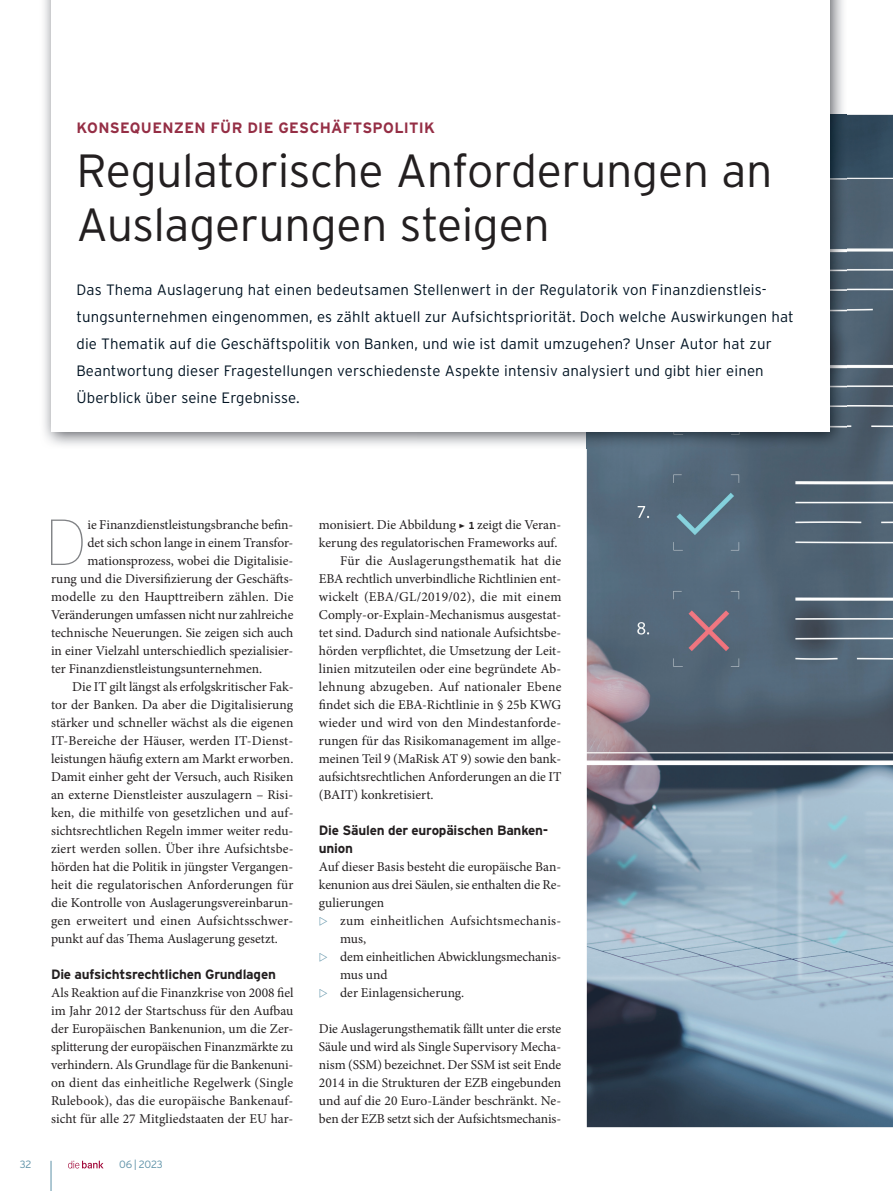
<style>
.page{position:relative;width:893px;height:1191px;background:#fff}
.page>*{position:absolute;margin:0;border:0;box-sizing:border-box;transform-origin:0 0}
.t1{font:100 64.95px "Interstate";color:#808285}
.t2{font:300 46.5px/54px "Interstate";letter-spacing:-.01em;color:#231f20}
.t3{font:300 15px/27px "Interstate";letter-spacing:.01em;color:#001322}
.t4{font:700 15px "Interstate";letter-spacing:.02em;color:#952e45}
.t5{font:13.5px/18px "Minion Pro";color:#231f20;text-align:justify}
.t6{font:13.5px "Minion Pro";letter-spacing:.02em;color:#231f20}
.t7{font:700 13.5px/18px "Interstate";letter-spacing:-.015em;color:#231f20}
.t8{font:13.5px "Minion Pro";letter-spacing:.025em;color:#231f20}
.t9{font:300 10.5px "Interstate";letter-spacing:-.02em;color:#5d91a7}
.s1{font-family:"The Sans Bold Expert";font-size:10.5px}
</style>
<div class="page">
<svg style="left:68px;top:1160px;width:36px;height:8px"></svg>
<img style="left:587px;top:115px;width:306px;height:1012px">
<img style="left:44px;top:0;width:543px;height:449px">
<img style="left:830px;top:0;width:16px;height:115px">
<img style="left:587px;top:115px;width:259px;height:334px">
<div style="left:51px;top:0;width:778px;height:432px;background:#fff"></div>
<hr style="left:51px;top:1160px;width:1px;height:31px;background:#5d91a7">
<p class="t4" style="left:77px;top:119px;width:360px">KONSEQUENZEN FÜR DIE GESCHÄFTSPOLITIK</p>
<h2 class="t2" style="left:77px;top:143px;width:697px">Regulatorische Anforderungen an<br>Auslagerungen steigen</h2>
<p class="t3" style="left:77px;top:276px;width:719px">Das Thema Auslagerung hat einen bedeutsamen Stellenwert in der Regulatorik von Finanzdienstleis&shy;tungsunternehmen eingenommen, es zählt aktuell zur Aufsichtspriorität. Doch welche Auswirkungen hat die Thematik auf die Geschäftspolitik von Banken, und wie ist damit umzugehen? Unser Autor hat zur Beantwortung dieser Fragestellungen verschiedenste Aspekte intensiv analysiert und gibt hier einen Überblick über seine Ergebnisse.</p>
<h1 class="t1" style="left:45px;top:507px;width:45px">D</h1>
<p class="t5" style="left:88px;top:516px;width:207px">ie Finanzdienstleistungsbranche befin-</p>
<p class="t5" style="left:88px;top:534px;width:207px">det sich schon lange in einem Transfor-</p>
<p class="t5" style="left:88px;top:552px;width:207px">mationsprozess, wobei die Digitalisie-</p>
<p class="t5" style="left:51px;top:570px;width:244px">rung und die Diversifizierung der Geschäfts-</p>
<p class="t5" style="left:51px;top:588px;width:244px">modelle zu den Haupttreibern zählen. Die</p>
<p class="t5" style="left:51px;top:606px;width:244px">Veränderungen umfassen nicht nur zahlreiche</p>
<p class="t5" style="left:51px;top:624px;width:244px">technische Neuerungen. Sie zeigen sich auch</p>
<p class="t5" style="left:51px;top:642px;width:244px">in einer Vielzahl unterschiedlich spezialisier-</p>
<p class="t5" style="left:51px;top:660px;width:213px">ter Finanzdienstleistungsunternehmen.</p>
<p class="t5" style="left:72px;top:678px;width:223px">Die IT gilt längst als erfolgskritischer Fak-</p>
<p class="t5" style="left:51px;top:696px;width:244px">tor der Banken. Da aber die Digitalisierung</p>
<p class="t5" style="left:51px;top:714px;width:244px">stärker und schneller wächst als die eigenen</p>
<p class="t5" style="left:51px;top:732px;width:244px">IT-Bereiche der Häuser, werden IT-Dienst-</p>
<p class="t5" style="left:51px;top:749px;width:244px">leistungen häufig extern am Markt erworben.</p>
<p class="t5" style="left:51px;top:767px;width:244px">Damit einher geht der Versuch, auch Risiken</p>
<p class="t5" style="left:51px;top:785px;width:244px">an externe Dienstleister auszulagern – Risi-</p>
<p class="t5" style="left:51px;top:803px;width:244px">ken, die mithilfe von gesetzlichen und auf-</p>
<p class="t5" style="left:51px;top:821px;width:244px">sichtsrechtlichen Regeln immer weiter redu-</p>
<p class="t5" style="left:51px;top:839px;width:244px">ziert werden sollen. Über ihre Aufsichtsbe-</p>
<p class="t5" style="left:51px;top:857px;width:244px">hörden hat die Politik in jüngster Vergangen-</p>
<p class="t5" style="left:51px;top:875px;width:244px">heit die regulatorischen Anforderungen für</p>
<p class="t5" style="left:51px;top:893px;width:244px">die Kontrolle von Auslagerungsvereinbarun-</p>
<p class="t6" style="left:51px;top:911px;width:244px">gen erweitert und einen Aufsichtsschwer-</p>
<p class="t5" style="left:51px;top:929px;width:228px">punkt auf das Thema Auslagerung gesetzt.</p>
<p class="t7" style="left:51px;top:965px;width:226px">Die aufsichtsrechtlichen Grundlagen</p>
<p class="t5" style="left:51px;top:983px;width:244px">Als Reaktion auf die Finanzkrise von 2008 fiel im Jahr 2012 der Startschuss für den Aufbau der Europäischen Bankenunion, um die Zer&shy;splitterung der europäischen Finanzmärkte zu verhindern. Als Grundlage für die Bankenuni&shy;on dient das einheitliche Regelwerk (Single Rulebook), das die europäische Bankenauf&shy;sicht für alle 27 Mitgliedstaaten der EU har-</p>
<p class="t9" style="left:20px;top:1158px;width:13px">32</p>
<p class="t9" style="left:119px;top:1158px;width:45px">06 | 2023</p>
<p class="t5" style="left:319px;top:515px;width:244px">monisiert. Die Abbildung <span class="s1">ÿ 1</span> zeigt die Veran-</p>
<p class="t5" style="left:319px;top:534px;width:240px">kerung des regulatorischen Frameworks auf.</p>
<p class="t8" style="left:340px;top:551px;width:223px">Für die Auslagerungsthematik hat die</p>
<p class="t5" style="left:319px;top:570px;width:244px">EBA rechtlich unverbindliche Richtlinien ent-</p>
<p class="t6" style="left:319px;top:587px;width:244px">wickelt (EBA/GL/2019/02), die mit einem</p>
<p class="t5" style="left:319px;top:606px;width:244px">Comply-or-Explain-Mechanismus ausgestat-</p>
<p class="t5" style="left:319px;top:624px;width:244px">tet sind. Dadurch sind nationale Aufsichtsbe-</p>
<p class="t5" style="left:319px;top:642px;width:244px">hörden verpflichtet, die Umsetzung der Leit-</p>
<p class="t5" style="left:319px;top:660px;width:244px">linien mitzuteilen oder eine begründete Ab-</p>
<p class="t6" style="left:319px;top:677px;width:244px">lehnung abzugeben. Auf nationaler Ebene</p>
<p class="t5" style="left:319px;top:696px;width:244px">findet sich die EBA-Richtlinie in § 25b KWG</p>
<p class="t5" style="left:319px;top:714px;width:244px">wieder und wird von den Mindestanforde-</p>
<p class="t5" style="left:319px;top:732px;width:244px">rungen für das Risikomanagement im allge-</p>
<p class="t5" style="left:319px;top:749px;width:244px">meinen Teil 9 (MaRisk AT 9) sowie den bank-</p>
<p class="t5" style="left:319px;top:767px;width:244px">aufsichtsrechtlichen Anforderungen an die IT</p>
<p class="t5" style="left:319px;top:785px;width:116px">(BAIT) konkretisiert.</p>
<p class="t7" style="left:319px;top:821px;width:231px">Die Säulen der europäischen Banken&shy;union</p>
<p class="t5" style="left:319px;top:857px;width:244px">Auf dieser Basis besteht die europäische Ban&shy;kenunion aus drei Säulen, sie enthalten die Re&shy;gulierungen</p>
<p class="t5" style="left:340px;top:912px;width:223px;text-align:left">zum einheitlichen Aufsichtsmechanis&shy;mus,<br>dem einheitlichen Abwicklungsmechanis&shy;mus und<br>der Einlagensicherung.</p>
<p class="t5" style="left:319px;top:1020px;width:244px">Die Auslagerungsthematik fällt unter die erste Säule und wird als Single Supervisory Mecha&shy;nism (SSM) bezeichnet. Der SSM ist seit Ende 2014 in die Strukturen der EZB eingebunden und auf die 20 Euro-Länder beschränkt. Ne&shy;ben der EZB setzt sich der Aufsichtsmechanis-</p>
</div>
